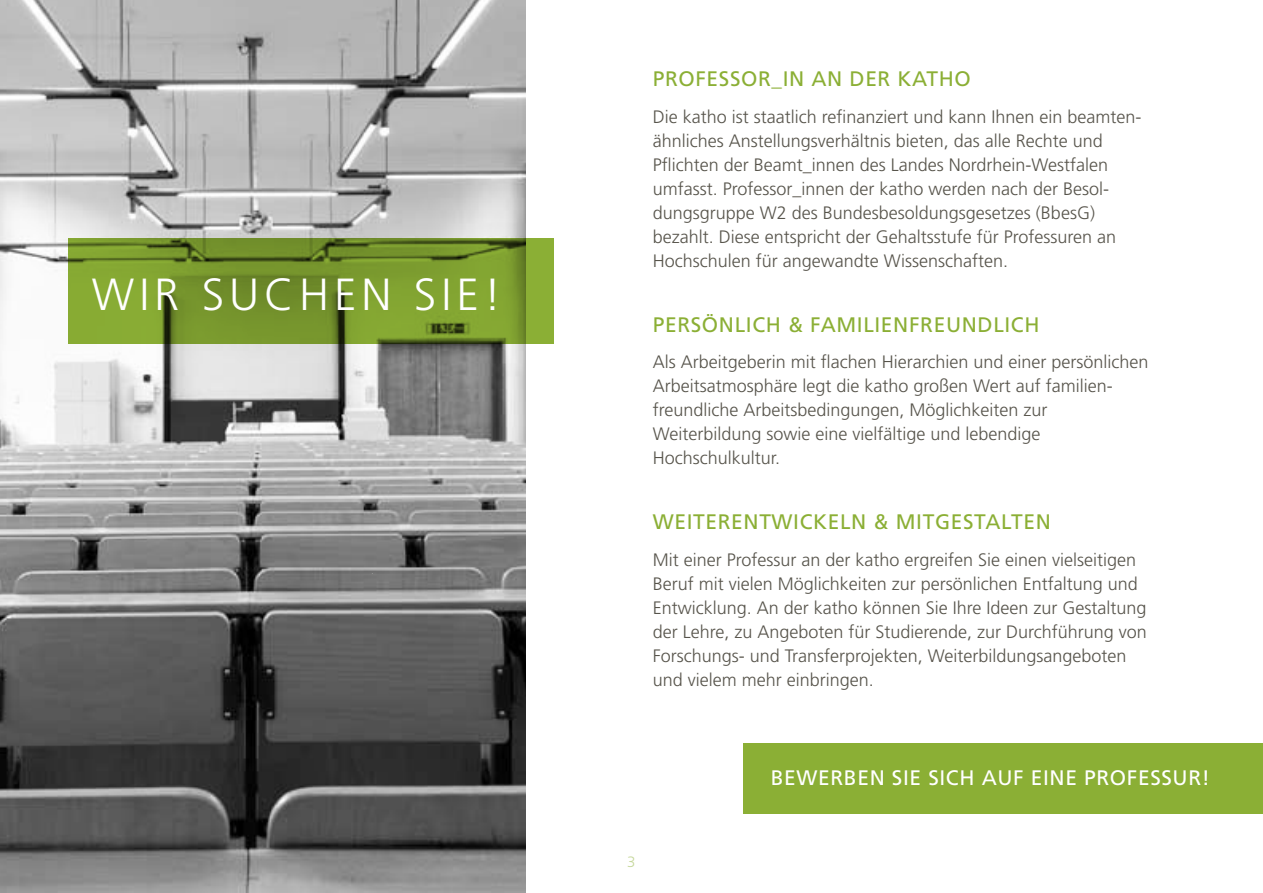
<style>
.page{position:relative;width:1263px;height:893px;background:#fff}
.page>*{position:absolute;margin:0;border:0;box-sizing:border-box;transform-origin:0 0}
.t1{font:300 45px "Frutiger LT Std";letter-spacing:.11em;color:#fff}
.t2{font:21px "Frutiger LT Std";letter-spacing:.03em;color:#8baf35}
.t3{font:21px "Frutiger LT Std";letter-spacing:.03em;color:#fff}
.t4{font:300 18px/24px "Frutiger LT Std";color:#57544b}
.t5{font:300 15px "Frutiger LT Std";color:#c5d79a}
</style>
<div class="page">
<img style="left:0;top:0;width:525px;height:893px">
<svg style="left:68px;top:238px;width:486px;height:106px;background:#76952c"></svg>
<div style="left:743px;top:743px;width:520px;height:71px;background:#8baf35"></div>
<h1 class="t1" style="left:92px;top:269px;width:411px">WIR SUCHEN SIE!</h1>
<p class="t2" style="left:653px;top:66px;width:320px">PROFESSOR_IN AN DER KATHO</p>
<p class="t4" style="left:653px;top:105px;width:489px">Die katho ist staatlich refinanziert und kann Ihnen ein beamten&shy;ähnliches Anstellungsverhältnis bieten, das alle Rechte und Pflichten der Beamt_innen des Landes Nordrhein-Westfalen umfasst. Professor_innen der katho werden nach der Besol&shy;dungsgruppe W2 des Bundesbesoldungsgesetzes (BbesG) bezahlt. Diese entspricht der Gehaltsstufe für Professuren an Hochschulen für angewandte Wissenschaften.</p>
<p class="t2" style="left:653px;top:312px;width:388px">PERSÖNLICH &amp; FAMILIENFREUNDLICH</p>
<p class="t4" style="left:653px;top:350px;width:497px">Als Arbeitgeberin mit flachen Hierarchien und einer persönlichen Arbeitsatmosphäre legt die katho großen Wert auf familien&shy;freundliche Arbeitsbedingungen, Möglichkeiten zur Weiterbildung sowie eine vielfältige und lebendige Hochschulkultur.</p>
<p class="t2" style="left:653px;top:510px;width:400px">WEITERENTWICKELN &amp; MITGESTALTEN</p>
<p class="t4" style="left:653px;top:548px;width:496px">Mit einer Professur an der katho ergreifen Sie einen vielseitigen Beruf mit vielen Möglichkeiten zur persönlichen Entfaltung und Entwicklung. An der katho können Sie Ihre Ideen zur Gestaltung der Lehre, zu Angeboten für Studierende, zur Durchführung von Forschungs- und Transferprojekten, Weiterbildungsangeboten und vielem mehr einbringen.</p>
<p class="t5" style="left:627px;top:853px;width:10px">3</p>
<p class="t3" style="left:771px;top:766px;width:441px">BEWERBEN SIE SICH AUF EINE PROFESSUR!</p>
</div>
